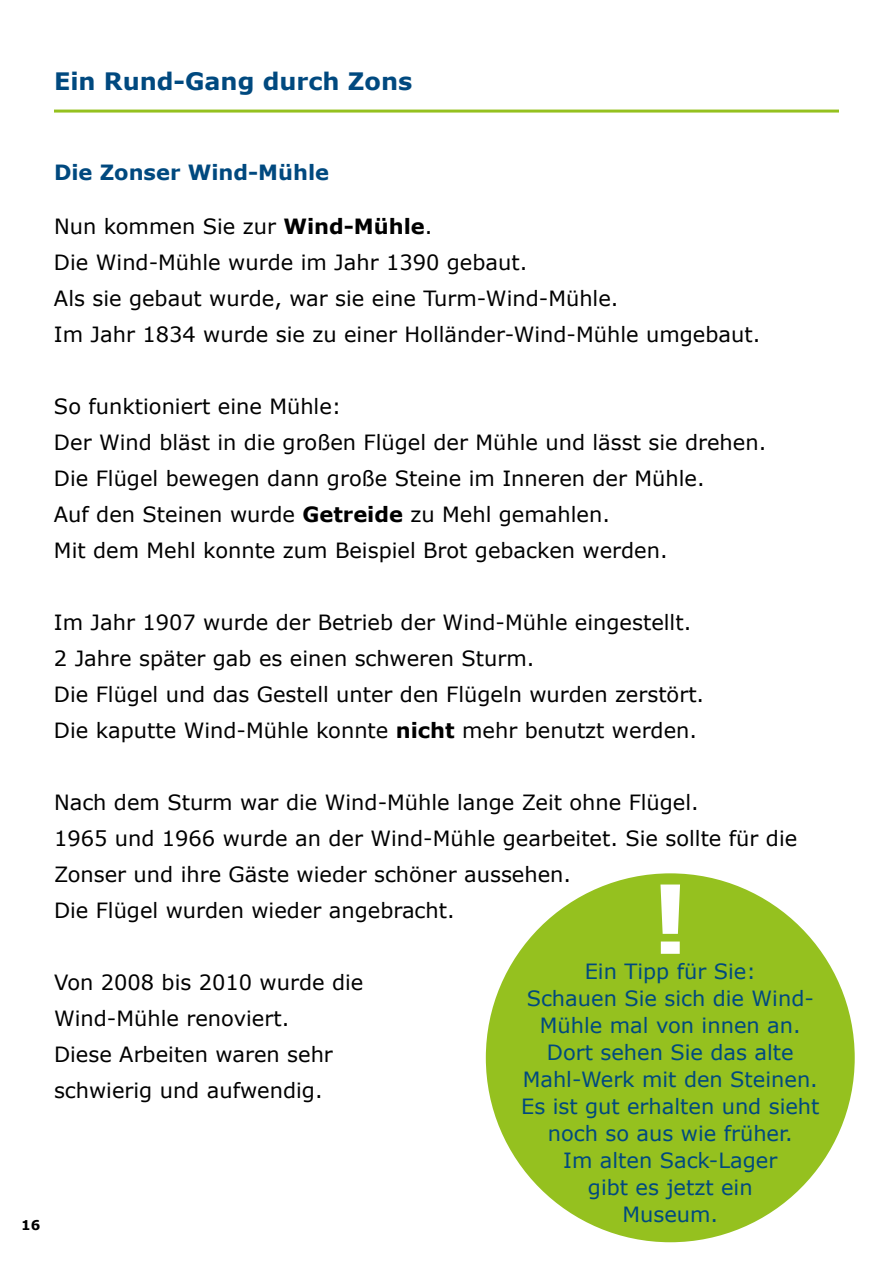
<style>
.page{position:relative;width:893px;height:1263px;background:#fff}
.page>*{position:absolute;margin:0;border:0;box-sizing:border-box;transform-origin:0 0}
.t1{font:700 24px "Verdana";color:#00497f}
.t2{font:21px/36px "Verdana";color:#000}
.t3{font:21px/27px "Verdana";color:#00497f;text-align:center}
.t4{font:700 21px "Verdana";color:#00497f}
.t5{font:700 13.5px "Verdana";color:#000}
.s1{font-weight:700}
</style>
<div class="page">
<div style="left:486px;top:873px;width:369px;height:369px;background:#95c11f;border-radius:50%"></div>
<hr style="left:54px;top:110px;width:785px;height:3px;background:#95c11f">
<svg style="left:660px;top:884px;width:20px;height:70px"></svg>
<p class="t1" style="left:54px;top:64px;width:360px">Ein Rund-Gang durch Zons</p>
<p class="t4" style="left:54px;top:157px;width:277px">Die Zonser Wind-Mühle</p>
<p class="t2" style="left:54px;top:208px;width:708px">Nun kommen Sie zur <span class="s1">Wind-Mühle</span>.<br>Die Wind-Mühle wurde im Jahr 1390 gebaut.<br>Als sie gebaut wurde, war sie eine Turm-Wind-Mühle.<br>Im Jahr 1834 wurde sie zu einer Holländer-Wind-Mühle umgebaut.</p>
<p class="t2" style="left:54px;top:388px;width:714px">So funktioniert eine Mühle:<br>Der Wind bläst in die großen Flügel der Mühle und lässt sie drehen.<br>Die Flügel bewegen dann große Steine im Inneren der Mühle.<br>Auf den Steinen wurde <span class="s1">Getreide</span> zu Mehl gemahlen.<br>Mit dem Mehl konnte zum Beispiel Brot gebacken werden.</p>
<p class="t2" style="left:54px;top:604px;width:652px">Im Jahr 1907 wurde der Betrieb der Wind-Mühle eingestellt.<br>2 Jahre später gab es einen schweren Sturm.<br>Die Flügel und das Gestell unter den Flügeln wurden zerstört.<br>Die kaputte Wind-Mühle konnte <span class="s1">nicht</span> mehr benutzt werden.</p>
<p class="t2" style="left:54px;top:784px;width:745px">Nach dem Sturm war die Wind-Mühle lange Zeit ohne Flügel.<br>1965 und 1966 wurde an der Wind-Mühle gearbeitet. Sie sollte für die Zonser und ihre Gäste wieder schöner aussehen.<br>Die Flügel wurden wieder angebracht.</p>
<p class="t5" style="left:21px;top:1215px;width:21px">16</p>
<p class="t2" style="left:54px;top:964px;width:311px">Von 2008 bis 2010 wurde die<br>Wind-Mühle renoviert.<br>Diese Arbeiten waren sehr schwierig und aufwendig.</p>
<p class="t3" style="left:521px;top:958px;width:300px">Ein Tipp für Sie:<br>Schauen Sie sich die Wind-<br>Mühle mal von innen an.<br>Dort sehen Sie das alte<br>Mahl-Werk mit den Steinen.<br>Es ist gut erhalten und sieht noch so aus wie früher.<br>Im alten Sack-Lager<br>gibt es jetzt ein<br>Museum.</p>
</div>
